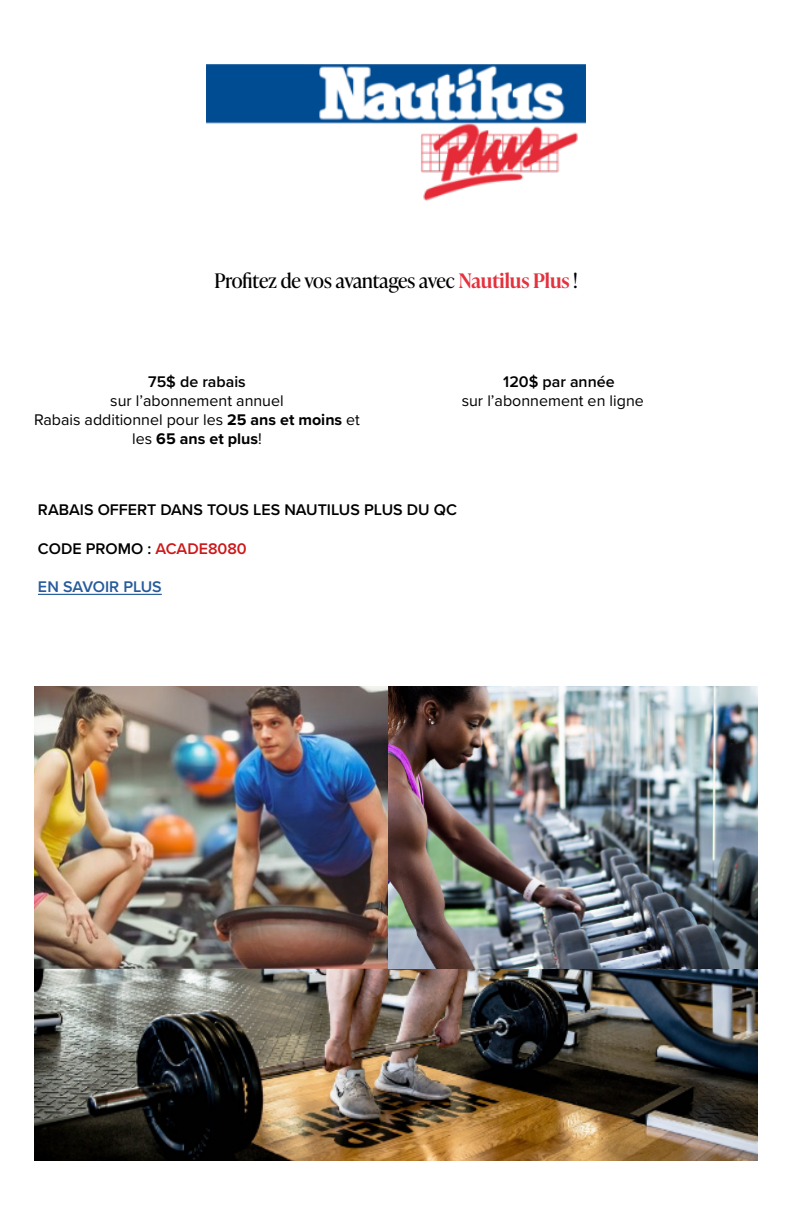
<style>
.page{position:relative;width:792px;height:1224px;background:#fff}
.page>*{position:absolute;margin:0;border:0;box-sizing:border-box;transform-origin:0 0}
.t1{font:20px "Ivy Presto Headline";color:#000}
.t2{font:16px/19.2px "Proxima Nova";color:#000;text-align:center}
.t3{font:600 16px "Proxima Nova";color:#000}
.t4{font:600 16px "Proxima Nova";letter-spacing:-.005em;color:#275b9b}
.s1{font-weight:600;color:#e4313e}
.s2{font-weight:700}
.s3{color:#cd1719}
</style>
<div class="page">
<img style="left:206px;top:65px;width:380px;height:136px">
<hr style="left:38px;top:594px;width:124px;height:1px;background:#275b9b">
<img style="left:34px;top:968px;width:724px;height:193px">
<img style="left:34px;top:687px;width:358px;height:287px">
<img style="left:388px;top:687px;width:369px;height:281px">
<p class="t1" style="left:214px;top:266px;width:365px">Profitez de vos avantages avec <span class="s1">Nautilus Plus</span> !</p>
<p class="t3" style="left:148px;top:370px;width:99px">75$ de rabais</p>
<p class="t2" style="left:34px;top:390px;width:328px">sur l’abonnement annuel<br>Rabais additionnel pour les <span class="s2">25 ans et moins</span> et les <span class="s2">65 ans et plus</span>!</p>
<p class="t3" style="left:503px;top:370px;width:113px">120$ par année</p>
<p class="t2" style="left:462px;top:390px;width:184px">sur l’abonnement en ligne</p>
<p class="t3" style="left:38px;top:498px;width:420px">RABAIS OFFERT DANS TOUS LES NAUTILUS PLUS DU QC</p>
<p class="t3" style="left:38px;top:536px;width:210px">CODE PROMO : <span class="s3">ACADE8080</span></p>
<p class="t4" style="left:38px;top:575px;width:125px">EN SAVOIR PLUS</p>
</div>
